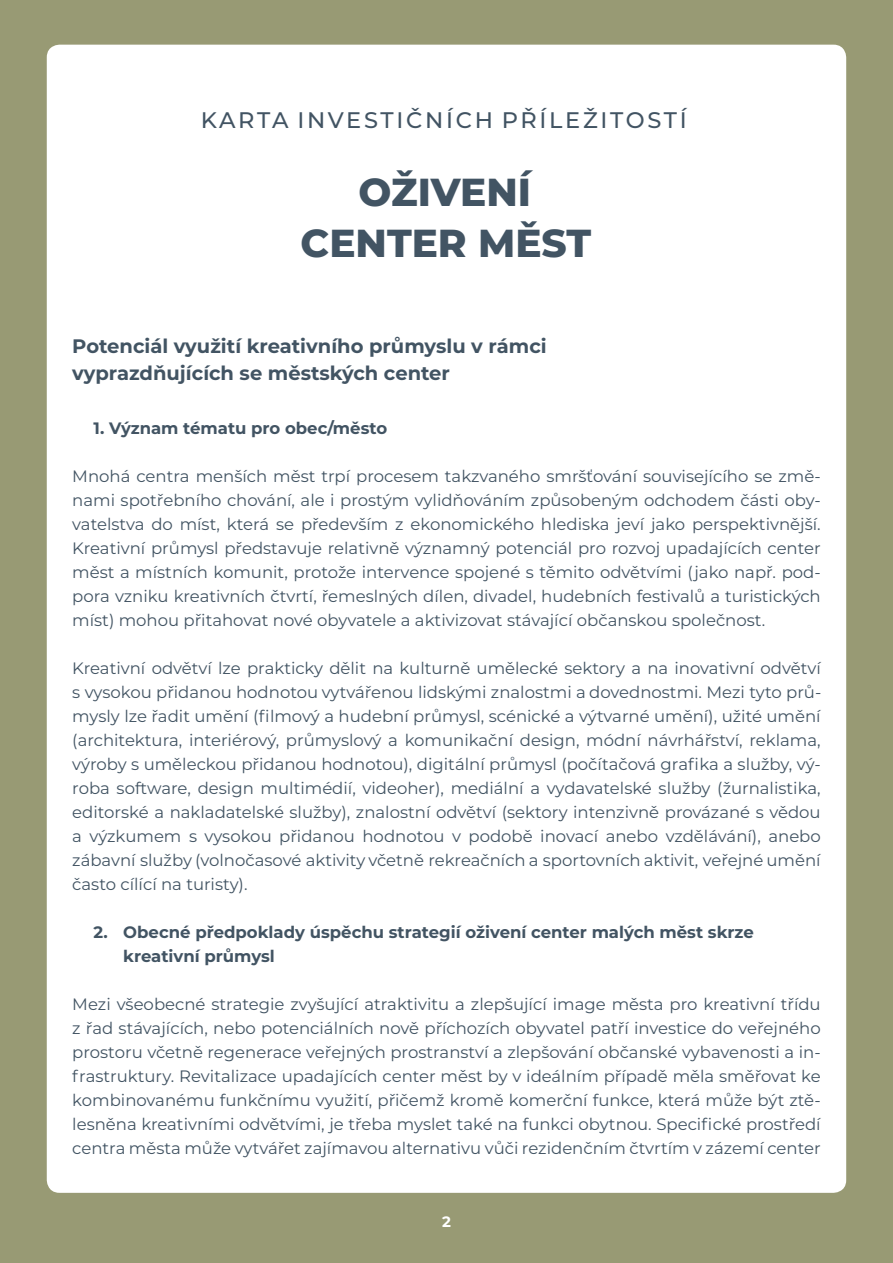
<style>
.page{position:relative;width:893px;height:1263px;background:#989a74}
.page>*{position:absolute;margin:0;border:0;box-sizing:border-box;transform-origin:0 0}
.t1{font:800 39px/51px "Montserrat";color:#425463;text-align:center}
.t2{font:500 22.5px "Montserrat";letter-spacing:.12em;color:#425463}
.t3{font:700 19.5px/27px "Montserrat";color:#425463}
.t4{font:16.5px/24px "Montserrat";color:#425463;text-align:justify}
.t5{font:700 16.5px/24px "Montserrat";color:#425463}
.t6{font:700 15px "Montserrat";color:#fff}
</style>
<div class="page">
<div style="left:47px;top:45px;width:799px;height:1148px;background:#fff;border-radius:13px"></div>
<h2 class="t2" style="left:201px;top:106px;width:487px">KARTA INVESTIČNÍCH PŘÍLEŽITOSTÍ</h2>
<h1 class="t1" style="left:301px;top:166px;width:292px">OŽIVENÍ<br>CENTER MĚST</h1>
<p class="t3" style="left:72px;top:332px;width:476px">Potenciál využití kreativního průmyslu v rámci vyprazdňujících se městských center</p>
<p class="t5" style="left:94px;top:416px;width:295px">1. Význam tématu pro obec/město</p>
<p class="t4" style="left:72px;top:464px;width:750px">Mnohá centra menších měst trpí procesem takzvaného smršťování souvisejícího se změ&shy;nami spotřebního chování, ale i prostým vylidňováním způsobeným odchodem části oby&shy;vatelstva do míst, která se především z ekonomického hlediska jeví jako perspektivnější.<br>Kreativní průmysl představuje relativně významný potenciál pro rozvoj upadajících center měst a místních komunit, protože intervence spojené s těmito odvětvími (jako např. pod&shy;pora vzniku kreativních čtvrtí, řemeslných dílen, divadel, hudebních festivalů a turistických míst) mohou přitahovat nové obyvatele a aktivizovat stávající občanskou společnost.</p>
<p class="t4" style="left:72px;top:656px;width:751px">Kreativní odvětví lze prakticky dělit na kulturně umělecké sektory a na inovativní odvětví s vysokou přidanou hodnotou vytvářenou lidskými znalostmi a dovednostmi. Mezi tyto prů&shy;mysly lze řadit umění (filmový a hudební průmysl, scénické a výtvarné umění), užité umění (architektura, interiérový, průmyslový a komunikační design, módní návrhářství, reklama, výroby s uměleckou přidanou hodnotou), digitální průmysl (počítačová grafika a služby, vý&shy;roba software, design multimédií, videoher), mediální a vydavatelské služby (žurnalistika, editorské a nakladatelské služby), znalostní odvětví (sektory intenzivně provázané s vědou a výzkumem s vysokou přidanou hodnotou v podobě inovací anebo vzdělávání), anebo zábavní služby (volnočasové aktivity včetně rekreačních a sportovních aktivit, veřejné umění často cílící na turisty).</p>
<p class="t5" style="left:123px;top:920px;width:632px;text-indent:-30px">2. Obecné předpoklady úspěchu strategií oživení center malých měst skrze kreativní průmysl</p>
<p class="t4" style="left:72px;top:992px;width:750px">Mezi všeobecné strategie zvyšující atraktivitu a zlepšující image města pro kreativní třídu z řad stávajících, nebo potenciálních nově příchozích obyvatel patří investice do veřejného prostoru včetně regenerace veřejných prostranství a zlepšování občanské vybavenosti a in&shy;frastruktury. Revitalizace upadajících center měst by v ideálním případě měla směřovat ke kombinovanému funkčnímu využití, přičemž kromě komerční funkce, která může být ztě&shy;lesněna kreativními odvětvími, je třeba myslet také na funkci obytnou. Specifické prostředí centra města může vytvářet zajímavou alternativu vůči rezidenčním čtvrtím v zázemí center</p>
<p class="t6" style="left:442px;top:1212px;width:10px">2</p>
</div>
